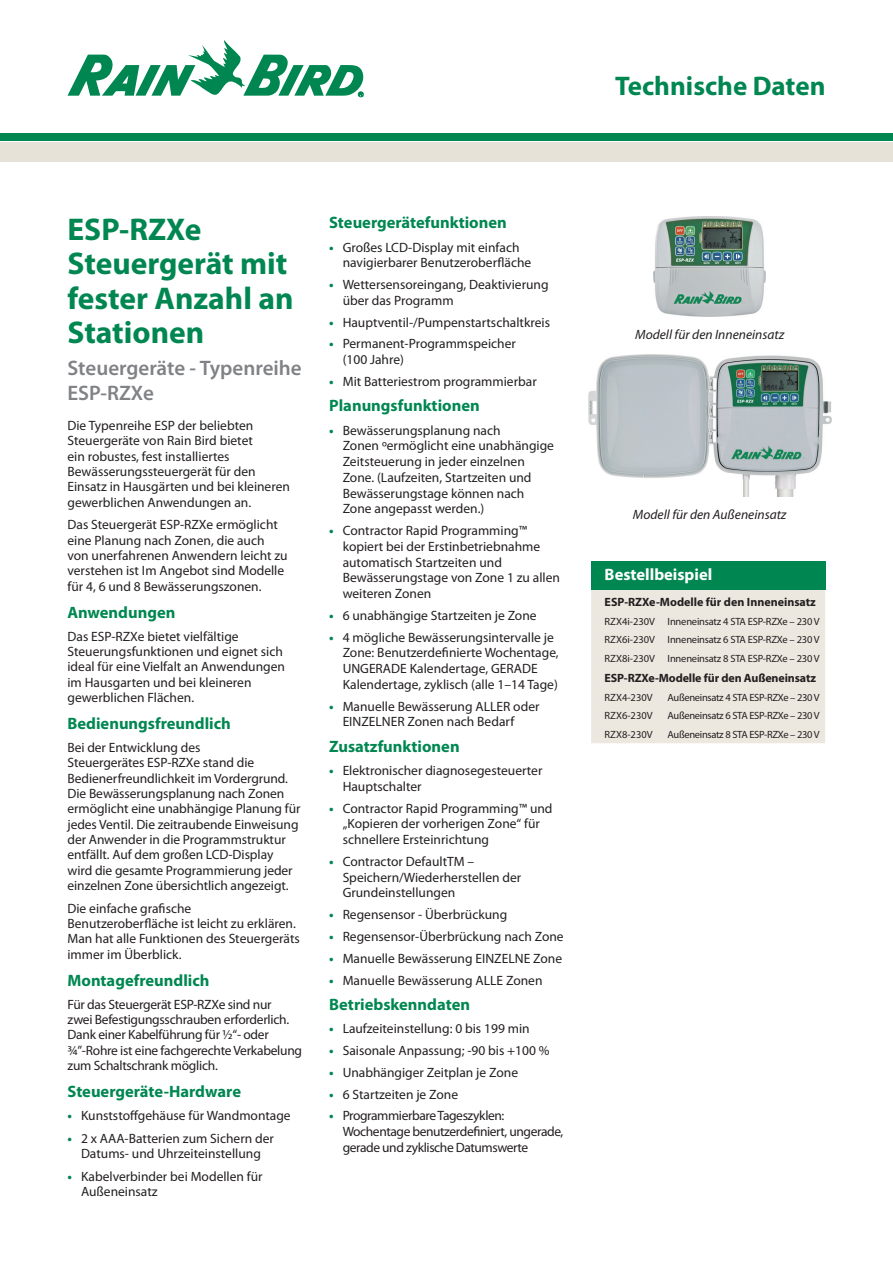
<style>
.page{position:relative;width:893px;height:1263px;background:#fff}
.page>*{position:absolute;margin:0;border:0;box-sizing:border-box;transform-origin:0 0}
.Product_Name{font:700 31.5px/34.5px "Myriad Pro";color:#008751}
.t1{font:700 27px "Myriad Pro";color:#008751}
.Product_Name_By-line{font:600 21px/24.6px "Myriad Pro";color:#808285}
.Paragraph_Header{font:700 16.5px "Myriad Pro";color:#008751}
.White_Text{font:700 16.5px "Myriad Pro";color:#fff}
.t2{font:13.5px/15.3px "Myriad Pro";color:#231f20}
.t3{font:13.5px/15.3px "Myriad Pro";letter-spacing:-.02em;color:#231f20}
.t4{font:13.5px/15.8px "Myriad Pro";letter-spacing:-.03em;color:#231f20}
.Basic_Italic_-_Cente{font:italic 13.5px "Myriad Pro";color:#231f20}
.Table_Text__Bold-8pt{font:700 12px "Myriad Pro";letter-spacing:-.01em;color:#231f20}
.Table_Text{font:10.5px "Myriad Pro";letter-spacing:-.02em;color:#231f20}
.Table_Text-2{font:10.5px "Myriad Pro";color:#231f20}
.s1{font-weight:700;color:#008751}
</style>
<div class="page">
<div style="left:0;top:143px;width:893px;height:19px;background:#e6e2d7"></div>
<div style="left:0;top:133px;width:893px;height:8px;background:#008751"></div>
<svg style="left:68px;top:40px;width:296px;height:57px"></svg>
<div style="left:591px;top:562px;width:234px;height:28px;background:#008751"></div>
<div style="left:591px;top:590px;width:234px;height:153px;background:#ede8df"></div>
<img style="left:654px;top:216px;width:112px;height:100px">
<img style="left:588px;top:355px;width:243px;height:141px">
<h2 class="t1" style="left:615px;top:68px;width:212px">Technische Daten</h2>
<p class="Product_Name" style="left:68px;top:211px;width:228px">ESP-RZXe<br>Steuergerät mit fester Anzahl an<br>Stationen</p>
<p class="Product_Name_By-line" style="left:68px;top:355px;width:236px">Steuergeräte - Typenreihe<br>ESP-RZXe</p>
<p class="t2" style="left:68px;top:418px;width:224px">Die Typenreihe ESP der beliebten Steuergeräte von Rain Bird bietet<br>ein robustes, fest installiertes Bewässerungssteuergerät für den Einsatz in Hausgärten und bei kleineren gewerblichen Anwendungen an.</p>
<p class="t2" style="left:68px;top:517px;width:222px">Das Steuergerät ESP-RZXe ermöglicht eine Planung nach Zonen, die auch von unerfahrenen Anwendern leicht zu verstehen ist Im Angebot sind Modelle für 4, 6 und 8 Bewässerungszonen.</p>
<p class="Paragraph_Header" style="left:68px;top:601px;width:109px">Anwendungen</p>
<p class="t2" style="left:68px;top:628px;width:219px">Das ESP-RZXe bietet vielfältige Steuerungsfunktionen und eignet sich ideal für eine Vielfalt an Anwendungen im Hausgarten und bei kleineren gewerblichen Flächen.</p>
<p class="Paragraph_Header" style="left:68px;top:713px;width:165px">Bedienungsfreundlich</p>
<p class="t2" style="left:68px;top:740px;width:234px">Bei der Entwicklung des<br>Steuergerätes ESP-RZXe stand die Bedienerfreundlichkeit im Vordergrund.<br>Die Bewässerungsplanung nach Zonen ermöglicht eine unabhängige Planung für jedes Ventil. Die zeitraubende Einweisung der Anwender in die Programmstruktur entfällt. Auf dem großen LCD-Display wird die gesamte Programmierung jeder einzelnen Zone übersichtlich angezeigt.</p>
<p class="t2" style="left:68px;top:900px;width:234px">Die einfache grafische<br>Benutzeroberfläche ist leicht zu erklären.<br>Man hat alle Funktionen des Steuergeräts immer im Überblick.</p>
<p class="Paragraph_Header" style="left:68px;top:969px;width:143px">Montagefreundlich</p>
<p class="t3" style="left:68px;top:996px;width:236px">Für das Steuergerät ESP-RZXe sind nur<br>zwei Befestigungsschrauben erforderlich.<br>Dank einer Kabelführung für ½“- oder ¾”-Rohre ist eine fachgerechte Verkabelung zum Schaltschrank möglich.</p>
<p class="Paragraph_Header" style="left:68px;top:1081px;width:175px">Steuergeräte-Hardware</p>
<p class="t2" style="left:68px;top:1107px;width:225px"><span class="s1">•</span> Kunststoffgehäuse für Wandmontage</p>
<p class="t2" style="left:68px;top:1130px;width:208px;text-align:center"><span class="s1">•</span> 2 x AAA-Batterien zum Sichern der<br>Datums- und Uhrzeiteinstellung</p>
<p class="t2" style="left:81px;top:1168px;width:183px;text-indent:-14px"><span class="s1">•</span> Kabelverbinder bei Modellen für<br>Außeneinsatz</p>
<p class="Paragraph_Header" style="left:329px;top:212px;width:179px">Steuergerätefunktionen</p>
<p class="t2" style="left:343px;top:239px;width:190px;line-height:15.8px;text-indent:-14px"><span class="s1">•</span> Großes LCD-Display mit einfach navigierbarer Benutzeroberfläche</p>
<p class="t2" style="left:343px;top:277px;width:207px;line-height:15.8px;text-indent:-14px"><span class="s1">•</span> Wettersensoreingang, Deaktivierung über das Programm</p>
<p class="t2" style="left:329px;top:314px;width:222px"><span class="s1">•</span> Hauptventil-/Pumpenstartschaltkreis</p>
<p class="t2" style="left:343px;top:336px;width:175px;line-height:15.8px;text-indent:-14px"><span class="s1">•</span> Permanent-Programmspeicher (100 Jahre)</p>
<p class="t2" style="left:329px;top:373px;width:209px"><span class="s1">•</span> Mit Batteriestrom programmierbar</p>
<p class="Paragraph_Header" style="left:329px;top:395px;width:152px">Planungsfunktionen</p>
<p class="t2" style="left:343px;top:422px;width:213px;line-height:15.8px;text-indent:-14px"><span class="s1">•</span> Bewässerungsplanung nach<br>Zonen ºermöglicht eine unabhängige<br>Zeitsteuerung in jeder einzelnen<br>Zone. (Laufzeiten, Startzeiten und<br>Bewässerungstage können nach<br>Zone angepasst werden.)</p>
<p class="t2" style="left:343px;top:523px;width:219px;line-height:15.8px;text-indent:-14px"><span class="s1">•</span> Contractor Rapid Programming™ kopiert bei der Erstinbetriebnahme automatisch Startzeiten und<br>Bewässerungstage von Zone 1 zu allen weiteren Zonen</p>
<p class="t2" style="left:329px;top:607px;width:209px"><span class="s1">•</span> 6 unabhängige Startzeiten je Zone</p>
<p class="t2" style="left:343px;top:629px;width:218px;line-height:15.8px;text-indent:-14px"><span class="s1">•</span> 4 mögliche Bewässerungsintervalle je Zone: Benutzerdefinierte Wochentage, UNGERADE Kalendertage, GERADE Kalendertage, zyklisch (alle 1–14 Tage)</p>
<p class="t2" style="left:343px;top:698px;width:198px;line-height:15.8px;text-indent:-14px"><span class="s1">•</span> Manuelle Bewässerung ALLER oder<br>EINZELNER Zonen nach Bedarf</p>
<p class="Paragraph_Header" style="left:329px;top:736px;width:132px">Zusatzfunktionen</p>
<p class="t2" style="left:343px;top:763px;width:201px;line-height:15.8px;text-indent:-14px"><span class="s1">•</span> Elektronischer diagnosegesteuerter<br>Hauptschalter</p>
<p class="t2" style="left:343px;top:800px;width:211px;line-height:15.8px;text-indent:-14px"><span class="s1">•</span> Contractor Rapid Programming™ und „Kopieren der vorherigen Zone“ für schnellere Ersteinrichtung</p>
<p class="t2" style="left:343px;top:853px;width:180px;line-height:15.8px;text-indent:-14px"><span class="s1">•</span> Contractor DefaultTM –<br>Speichern/Wiederherstellen der<br>Grundeinstellungen</p>
<p class="t2" style="left:329px;top:907px;width:180px"><span class="s1">•</span> Regensensor - Überbrückung</p>
<p class="t2" style="left:329px;top:928px;width:236px"><span class="s1">•</span> Regensensor-Überbrückung nach Zone</p>
<p class="t2" style="left:329px;top:950px;width:234px"><span class="s1">•</span> Manuelle Bewässerung EINZELNE Zone</p>
<p class="t2" style="left:329px;top:972px;width:215px"><span class="s1">•</span> Manuelle Bewässerung ALLE Zonen</p>
<p class="Paragraph_Header" style="left:329px;top:994px;width:142px">Betriebskenndaten</p>
<p class="t2" style="left:329px;top:1021px;width:202px"><span class="s1">•</span> Laufzeiteinstellung: 0 bis 199 min</p>
<p class="t2" style="left:329px;top:1042px;width:222px"><span class="s1">•</span> Saisonale Anpassung; -90 bis +100 %</p>
<p class="t2" style="left:329px;top:1064px;width:190px"><span class="s1">•</span> Unabhängiger Zeitplan je Zone</p>
<p class="t2" style="left:329px;top:1086px;width:131px"><span class="s1">•</span> 6 Startzeiten je Zone</p>
<p class="t4" style="left:343px;top:1108px;width:222px;text-indent:-14px"><span class="s1">•</span> Programmierbare Tageszyklen:<br>Wochentage benutzerdefiniert, ungerade, gerade und zyklische Datumswerte</p>
<p class="Basic_Italic_-_Cente" style="left:635px;top:326px;width:151px">Modell für den Inneneinsatz</p>
<p class="Basic_Italic_-_Cente" style="left:633px;top:506px;width:155px">Modell für den Außeneinsatz</p>
<p class="White_Text" style="left:605px;top:564px;width:109px">Bestellbeispiel</p>
<p class="Table_Text__Bold-8pt" style="left:605px;top:594px;width:213px">ESP-RZXe-Modelle für den Inneneinsatz</p>
<p class="Table_Text-2" style="left:605px;top:615px;width:52px">RZX4i-230V</p>
<p class="Table_Text" style="left:668px;top:615px;width:154px">Inneneinsatz 4 STA ESP-RZXe – 230 V</p>
<p class="Table_Text-2" style="left:605px;top:633px;width:52px">RZX6i-230V</p>
<p class="Table_Text" style="left:668px;top:633px;width:154px">Inneneinsatz 6 STA ESP-RZXe – 230 V</p>
<p class="Table_Text-2" style="left:605px;top:652px;width:52px">RZX8i-230V</p>
<p class="Table_Text" style="left:668px;top:652px;width:154px">Inneneinsatz 8 STA ESP-RZXe – 230 V</p>
<p class="Table_Text__Bold-8pt" style="left:605px;top:670px;width:213px">ESP-RZXe-Modelle für den Außeneinsatz</p>
<p class="Table_Text-2" style="left:605px;top:690px;width:50px">RZX4-230V</p>
<p class="Table_Text" style="left:668px;top:690px;width:154px">Außeneinsatz 4 STA ESP-RZXe – 230 V</p>
<p class="Table_Text-2" style="left:605px;top:709px;width:50px">RZX6-230V</p>
<p class="Table_Text" style="left:668px;top:709px;width:154px">Außeneinsatz 6 STA ESP-RZXe – 230 V</p>
<p class="Table_Text-2" style="left:605px;top:728px;width:50px">RZX8-230V</p>
<p class="Table_Text" style="left:668px;top:728px;width:154px">Außeneinsatz 8 STA ESP-RZXe – 230 V</p>
</div>
